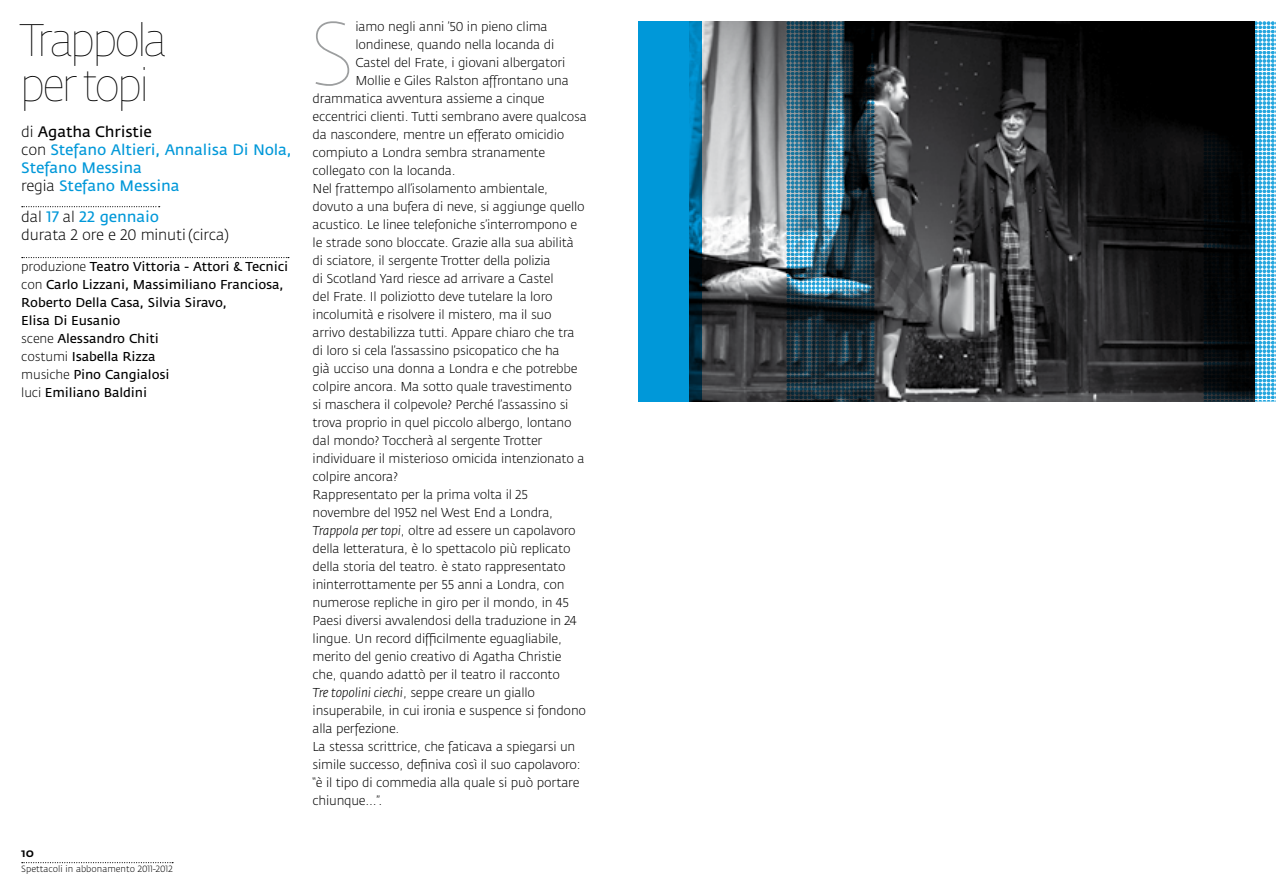
<style>
.page{position:relative;width:1276px;height:893px;background:#fff}
.page>*{position:absolute;margin:0;border:0;box-sizing:border-box;transform-origin:0 0}
.t1{font:89.1px "Fe Sa Dis Hairline";color:#9c9e9f}
.t2{font:45px/45px "Fe Sa Dis Hairline";letter-spacing:-.015em;color:#000}
.t3{font:15px/18px "Fedra Sans";letter-spacing:-.01em;color:#0098d9}
.t4{font:300 15px/18px "Fedra Sans";letter-spacing:-.01em;color:#000}
.t5{font:300 12.75px "Fedra Sans";letter-spacing:-.015em;color:#000}
.t6{font:12.75px/18px "Fedra Sans";letter-spacing:-.01em;color:#000}
.t7{font:12px "Fedra Sans Medium SC";color:#000}
.t8{font:300 9px "Fedra Sans";color:#000}
.s1{font-weight:300;color:#000}
.s2{color:#000}
.s3{font-weight:400;color:#0098d9}
.s4{font-weight:300}
.s5{font-style:italic}
</style>
<div class="page">
<svg style="left:22px;top:862px;width:151px;height:1px"></svg>
<svg style="left:22px;top:206px;width:138px;height:1px"></svg>
<svg style="left:22px;top:257px;width:267px;height:1px"></svg>
<img style="left:702px;top:21px;width:501px;height:381px">
<svg style="left:638px;top:21px;width:64px;height:381px;background:#008bc6"></svg>
<svg style="left:1203px;top:21px;width:73px;height:381px;background:#243d47"></svg>
<img style="left:786px;top:21px;width:88px;height:381px">
<h2 class="t2" style="left:21px;top:19px;width:146px">Trappola per topi</h2>
<p class="t3" style="left:21px;top:124px;width:272px"><span class="s1">di</span> <span class="s2">Agatha Christie<br></span><span class="s1">con</span> Stefano Altieri, Annalisa Di Nola,<br>Stefano Messina<br><span class="s1">regia</span> Stefano Messina</p>
<p class="t4" style="left:21px;top:208px;width:209px">dal <span class="s3">17</span> al <span class="s3">22 gennaio<br></span>durata 2 ore e 20 minuti (circa)</p>
<p class="t6" style="left:21px;top:258px;width:269px"><span class="s4">produzione</span> Teatro Vittoria - Attori &amp; Tecnici <span class="s4">con</span> Carlo Lizzani, Massimiliano Franciosa,<br>Roberto Della Casa, Silvia Siravo,<br>Elisa Di Eusanio<br><span class="s4">scene</span> Alessandro Chiti<br><span class="s4">costumi</span> Isabella Rizza<br><span class="s4">musiche</span> Pino Cangialosi<br><span class="s4">luci</span> Emiliano Baldini</p>
<p class="t7" style="left:21px;top:846px;width:14px">10</p>
<p class="t8" style="left:21px;top:864px;width:153px">Spettacoli in abbonamento 2011-2012</p>
<h1 class="t1" style="left:313px;top:4px;width:41px">S</h1>
<p class="t5" style="left:355px;top:20px;width:194px">iamo negli anni ’50 in pieno clima</p>
<p class="t5" style="left:355px;top:38px;width:200px">londinese, quando nella locanda di</p>
<p class="t5" style="left:355px;top:56px;width:211px">Castel del Frate, i giovani albergatori</p>
<p class="t5" style="left:355px;top:74px;width:215px">Mollie e Giles Ralston affrontano una</p>
<p class="t5" style="left:313px;top:92px;width:233px">drammatica avventura assieme a cinque</p>
<p class="t5" style="left:313px;top:110px;width:276px">eccentrici clienti. Tutti sembrano avere qualcosa</p>
<p class="t5" style="left:313px;top:128px;width:253px">da nascondere, mentre un efferato omicidio</p>
<p class="t5" style="left:313px;top:146px;width:234px">compiuto a Londra sembra stranamente</p>
<p class="t5" style="left:313px;top:164px;width:144px">collegato con la locanda.</p>
<p class="t5" style="left:313px;top:182px;width:237px">Nel frattempo all’isolamento ambientale,</p>
<p class="t5" style="left:313px;top:200px;width:274px">dovuto a una bufera di neve, si aggiunge quello</p>
<p class="t5" style="left:313px;top:218px;width:266px">acustico. Le linee telefoniche s’interrompono e</p>
<p class="t5" style="left:313px;top:236px;width:263px">le strade sono bloccate. Grazie alla sua abilità</p>
<p class="t5" style="left:313px;top:254px;width:240px">di sciatore, il sergente Trotter della polizia</p>
<p class="t5" style="left:313px;top:272px;width:243px">di Scotland Yard riesce ad arrivare a Castel</p>
<p class="t5" style="left:313px;top:290px;width:241px">del Frate. Il poliziotto deve tutelare la loro</p>
<p class="t5" style="left:313px;top:308px;width:240px">incolumità e risolvere il mistero, ma il suo</p>
<p class="t5" style="left:313px;top:326px;width:263px">arrivo destabilizza tutti. Appare chiaro che tra</p>
<p class="t5" style="left:313px;top:344px;width:249px">di loro si cela l’assassino psicopatico che ha</p>
<p class="t5" style="left:313px;top:362px;width:266px">già ucciso una donna a Londra e che potrebbe</p>
<p class="t5" style="left:313px;top:380px;width:261px">colpire ancora. Ma sotto quale travestimento</p>
<p class="t5" style="left:313px;top:398px;width:257px">si maschera il colpevole? Perché l’assassino si</p>
<p class="t5" style="left:313px;top:416px;width:260px">trova proprio in quel piccolo albergo, lontano</p>
<p class="t5" style="left:313px;top:434px;width:231px">dal mondo? Toccherà al sergente Trotter</p>
<p class="t5" style="left:313px;top:452px;width:273px">individuare il misterioso omicida intenzionato a</p>
<p class="t5" style="left:313px;top:470px;width:87px">colpire ancora?</p>
<p class="t5" style="left:313px;top:488px;width:217px">Rappresentato per la prima volta il 25</p>
<p class="t5" style="left:313px;top:506px;width:242px">novembre del 1952 nel West End a Londra,</p>
<p class="t5" style="left:313px;top:524px;width:265px"><span class="s5">Trappola per topi</span>, oltre ad essere un capolavoro</p>
<p class="t5" style="left:313px;top:542px;width:259px">della letteratura, è lo spettacolo più replicato</p>
<p class="t5" style="left:313px;top:560px;width:255px">della storia del teatro. è stato rappresentato</p>
<p class="t5" style="left:313px;top:578px;width:253px">ininterrottamente per 55 anni a Londra, con</p>
<p class="t5" style="left:313px;top:596px;width:258px">numerose repliche in giro per il mondo, in 45</p>
<p class="t5" style="left:313px;top:614px;width:266px">Paesi diversi avvalendosi della traduzione in 24</p>
<p class="t5" style="left:313px;top:632px;width:251px">lingue. Un record difficilmente eguagliabile,</p>
<p class="t5" style="left:313px;top:650px;width:251px">merito del genio creativo di Agatha Christie</p>
<p class="t5" style="left:313px;top:668px;width:249px">che, quando adattò per il teatro il racconto</p>
<p class="t5" style="left:313px;top:686px;width:224px"><span class="s5">Tre topolini ciechi</span>, seppe creare un giallo</p>
<p class="t5" style="left:313px;top:704px;width:275px">insuperabile, in cui ironia e suspence si fondono</p>
<p class="t5" style="left:313px;top:722px;width:88px">alla perfezione.</p>
<p class="t5" style="left:313px;top:740px;width:264px">La stessa scrittrice, che faticava a spiegarsi un</p>
<p class="t5" style="left:313px;top:758px;width:269px">simile successo, definiva così il suo capolavoro:</p>
<p class="t5" style="left:313px;top:776px;width:268px">“è il tipo di commedia alla quale si può portare</p>
<p class="t5" style="left:313px;top:794px;width:71px">chiunque...”.</p>
</div>
